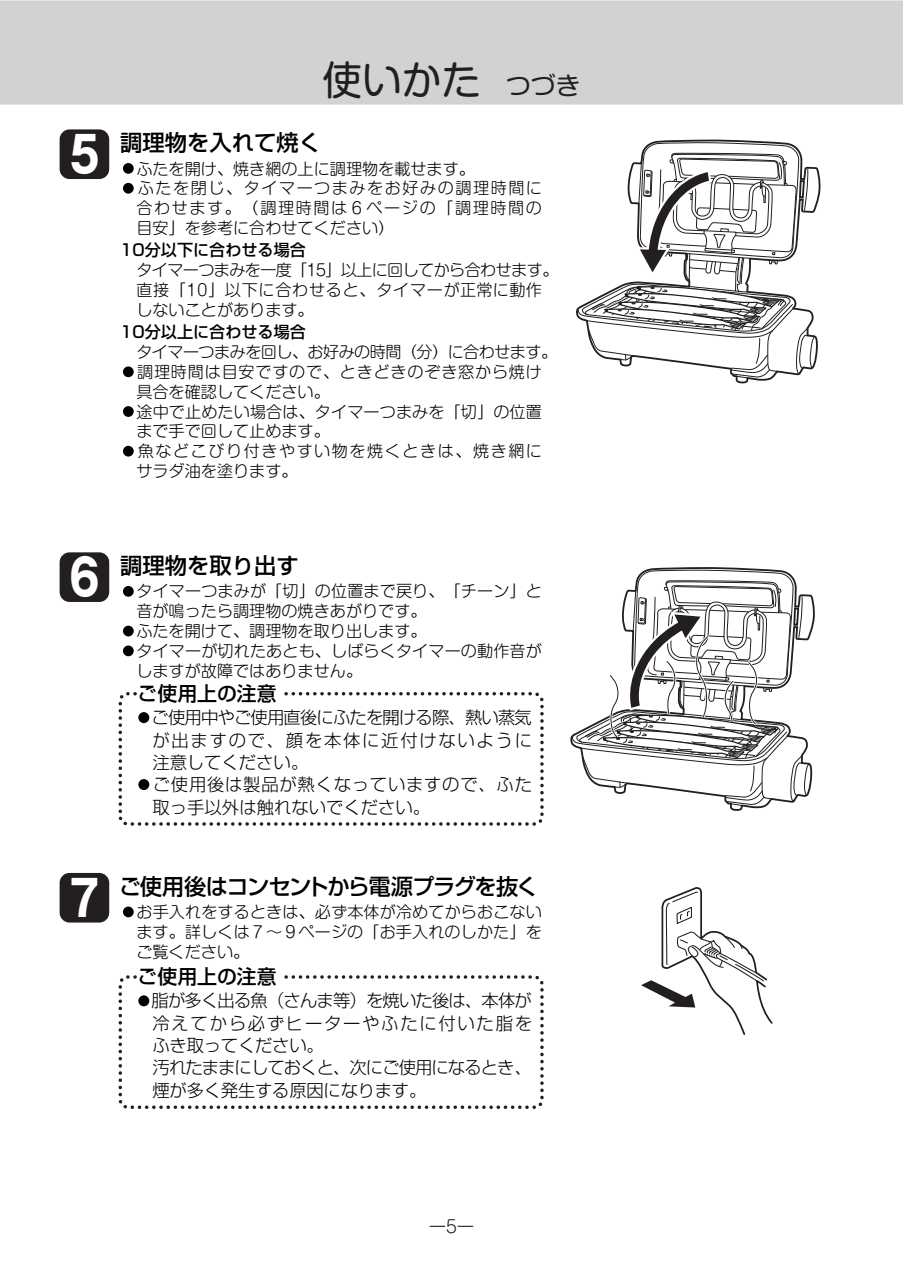
<style>
.page{position:relative;width:903px;height:1275px;background:#fff}
.page>*{position:absolute;margin:0;border:0;box-sizing:border-box;transform-origin:0 0}
.t1{font:39.73px "Shin M Go Pro";color:#231f20}
.t2{font:500 22.4px "Shin Go Pro";letter-spacing:-.055em;color:#000}
.t3{font:500 22.4px "Shin Go Pro";letter-spacing:-.01em;color:#000}
.t4{font:500 19.78px "Shin Go Pro";color:#000}
.t5{font:300 17.5px "Shin M Go Pro";color:#231f20}
.t6{font:300 17.32px/22.4px "Shin Go Pro";letter-spacing:-.01em;color:#000}
.t7{font:300 17.32px/22.4px "Shin Go Pro";letter-spacing:.04em;color:#000}
.t8{font:300 16.1px/19.8px "Shin M Go Pro";letter-spacing:.005em;color:#000}
.t9{font:300 16.1px/19.8px "Shin M Go Pro";letter-spacing:.05em;color:#000}
.t10{font:300 16.1px/19.8px "Shin M Go Pro";letter-spacing:.095em;color:#000}
.t11{font:300 16.1px "Shin M Go Pro";letter-spacing:-.035em;color:#000}
.t12{font:500 16.1px "Shin Go Pro";color:#000}
.s1{font-size:24.85px}
.s2{font-family:"Gothic MB101 Pro";font-weight:700;font-size:49.52px;color:#fff}
</style>
<div class="page">
<svg style="left:570px;top:567px;width:245px;height:244px"></svg>
<svg style="left:576px;top:139px;width:244px;height:245px"></svg>
<div style="left:0;top:0;width:903px;height:105px;background:#d1d2d4"></div>
<svg style="left:641px;top:887px;width:132px;height:148px"></svg>
<div style="left:60px;top:873px;width:49px;height:49px;background:#231f20"></div>
<div style="left:60px;top:129px;width:49px;height:50px;background:#231f20"></div>
<div style="left:60px;top:552px;width:49px;height:50px;background:#231f20"></div>
<svg style="left:118px;top:975px;width:426px;height:132px"></svg>
<svg style="left:118px;top:692px;width:426px;height:132px"></svg>
<svg style="left:577px;top:142px;width:238px;height:237px"></svg>
<svg style="left:571px;top:569px;width:239px;height:237px"></svg>
<h1 class="t1" style="left:323px;top:48px;width:259px">使いかた<span class="s1">　つづき</span></h1>
<h2 class="t3" style="left:69px;top:125px;width:253px"><span class="s2">5</span> 調理物を入れて焼く</h2>
<p class="t8" style="left:120px;top:157px;width:356px">●ふたを開け、焼き網の上に調理物を載せます。</p>
<p class="t8" style="left:136px;top:177px;width:407px;text-align:justify;text-indent:-16px">●ふたを閉じ、タイマーつまみをお好みの調理時間に合わせます。（調理時間は６ページの「調理時間の目安」を参考に合わせてください）</p>
<p class="t12" style="left:120px;top:237px;width:187px">10分以下に合わせる場合</p>
<p class="t8" style="left:136px;top:258px;width:424px">タイマーつまみを一度「15」以上に回してから合わせます。直接「10」以下に合わせると、タイマーが正常に動作しないことがあります。</p>
<p class="t12" style="left:120px;top:319px;width:187px">10分以上に合わせる場合</p>
<p class="t11" style="left:136px;top:339px;width:422px">タイマーつまみを回し、お好みの時間（分）に合わせます。</p>
<p class="t9" style="left:136px;top:360px;width:407px;text-indent:-16px">●調理時間は目安ですので、ときどきのぞき窓から焼け具合を確認してください。</p>
<p class="t8" style="left:136px;top:400px;width:407px;text-indent:-16px">●途中で止めたい場合は、タイマーつまみを「切」の位置まで手で回して止めます。</p>
<p class="t10" style="left:136px;top:439px;width:407px;text-indent:-16px">●魚などこびり付きやすい物を焼くときは、焼き網にサラダ油を塗ります。</p>
<h2 class="t3" style="left:69px;top:547px;width:231px"><span class="s2">6</span> 調理物を取り出す</h2>
<p class="t8" style="left:136px;top:580px;width:407px;text-indent:-16px">●タイマーつまみが「切」の位置まで戻り、「チーン」と音が鳴ったら調理物の焼きあがりです。</p>
<p class="t8" style="left:120px;top:619px;width:308px">●ふたを開けて、調理物を取り出します。</p>
<p class="t8" style="left:136px;top:639px;width:407px;text-indent:-16px">●タイマーが切れたあとも、しばらくタイマーの動作音がしますが故障ではありません。</p>
<p class="t4" style="left:138px;top:677px;width:140px">ご使用上の注意</p>
<p class="t6" style="left:153px;top:704px;width:381px;text-align:justify;text-indent:-17px">●ご使用中やご使用直後にふたを開ける際、熱い蒸気が出ますので、顔を本体に近付けないように注意してください。</p>
<p class="t7" style="left:153px;top:771px;width:381px;text-indent:-17px">●ご使用後は製品が熱くなっていますので、ふた取っ手以外は触れないでください。</p>
<h2 class="t2" style="left:69px;top:868px;width:471px"><span class="s2">7</span> ご使用後はコンセントから電源プラグを抜く</h2>
<p class="t8" style="left:136px;top:900px;width:407px;text-align:justify;text-indent:-16px">●お手入れをするときは、必ず本体が冷めてからおこないます。詳しくは７～９ページの「お手入れのしかた」をご覧ください。</p>
<p class="t4" style="left:138px;top:960px;width:140px">ご使用上の注意</p>
<p class="t6" style="left:153px;top:987px;width:381px;text-indent:-17px">●脂が多く出る魚（さんま等）を焼いた後は、本体が冷えてから必ずヒーターやふたに付いた脂をふき取ってください。<br>汚れたままにしておくと、次にご使用になるとき、煙が多く発生する原因になります。</p>
<p class="t5" style="left:429px;top:1212px;width:47px">ー5ー</p>
</div>
